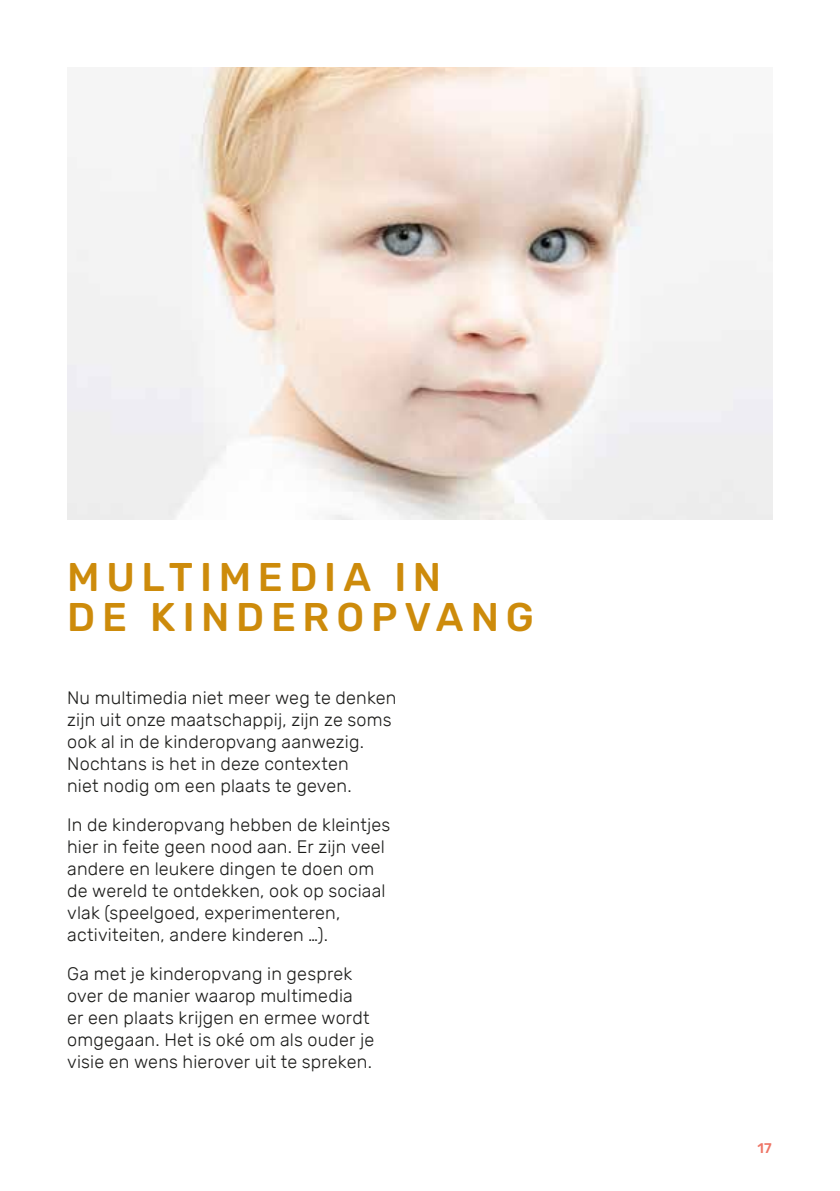
<style>
.page{position:relative;width:840px;height:1191px;background:#fff}
.page>*{position:absolute;margin:0;border:0;box-sizing:border-box;transform-origin:0 0}
.t1{font:500 40px/40px "Rubik";letter-spacing:.165em;color:#cd8b0b}
.t2{font:300 18px/22px "Rubik";letter-spacing:.01em;color:#1d1d1b}
.t3{font:500 14px "Rubik";color:#ee7566}
</style>
<div class="page">
<img style="left:67px;top:67px;width:705px;height:452px">
<h1 class="t1" style="left:67px;top:558px;width:468px">MULTIMEDIA IN<br>DE KINDEROPVANG</h1>
<p class="t2" style="left:67px;top:687px;width:330px">Nu multimedia niet meer weg te denken zijn uit onze maatschappij, zijn ze soms ook al in de kinderopvang aanwezig.<br>Nochtans is het in deze contexten<br>niet nodig om een plaats te geven.</p>
<p class="t2" style="left:67px;top:814px;width:324px">In de kinderopvang hebben de kleintjes hier in feite geen nood aan. Er zijn veel andere en leukere dingen te doen om de wereld te ontdekken, ook op sociaal vlak (speelgoed, experimenteren, activiteiten, andere kinderen …).</p>
<p class="t2" style="left:67px;top:963px;width:308px">Ga met je kinderopvang in gesprek over de manier waarop multimedia<br>er een plaats krijgen en ermee wordt omgegaan. Het is oké om als ouder je visie en wens hierover uit te spreken.</p>
<p class="t3" style="left:757px;top:1140px;width:16px">17</p>
</div>
